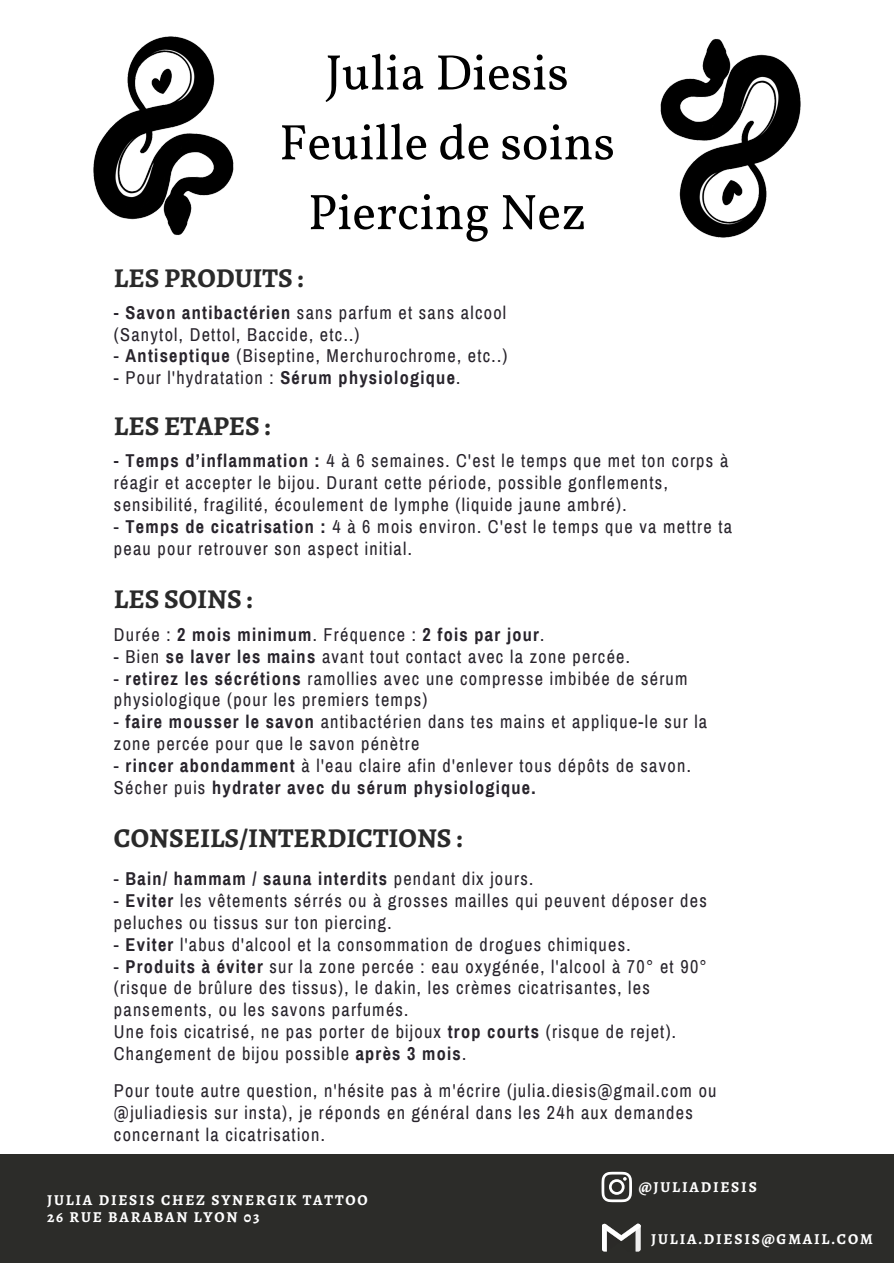
<style>
.page{position:relative;width:894px;height:1264px;background:#fff}
.page>*{position:absolute;margin:0;border:0;box-sizing:border-box;transform-origin:0 0}
.t1{font:50.1px "Vollkorn";color:#000}
.t2{font:700 27.3px "Alegreya SC";color:#2a2a2a}
.t3{font:18.15px/21.9px "Archivo Narrow";letter-spacing:.07em;color:#28242c}
.t4{font:700 18.15px "Archivo Narrow";letter-spacing:.07em;color:#28242c}
.t5{font:700 15.15px "Alegreya SC";letter-spacing:.12em;color:#fff}
.s1{font-weight:700}
.s2{font-weight:400}
</style>
<div class="page">
<div style="left:0;top:1154px;width:893px;height:108px;background:#2c2c29"></div>
<img style="left:93px;top:37px;width:141px;height:199px">
<img style="left:660px;top:38px;width:141px;height:199px">
<svg style="left:601px;top:1171px;width:30px;height:31px"></svg>
<svg style="left:602px;top:1223px;width:38px;height:28px"></svg>
<p class="t1" style="left:325px;top:42px;width:245px">Julia Diesis</p>
<p class="t1" style="left:279px;top:112px;width:337px">Feuille de soins</p>
<p class="t1" style="left:308px;top:181px;width:279px">Piercing Nez</p>
<p class="t2" style="left:114px;top:259px;width:192px">LES PRODUITS :</p>
<p class="t3" style="left:114px;top:301px;width:393px"><span class="s1">- Savon antibactérien</span> sans parfum et sans alcool (Sanytol, Dettol, Baccide, etc..)</p>
<p class="t3" style="left:114px;top:345px;width:395px">- <span class="s1">Antiseptique</span> (Biseptine, Merchurochrome, etc..)</p>
<p class="t3" style="left:114px;top:367px;width:348px">- Pour l'hydratation : <span class="s1">Sérum physiologique</span>.</p>
<p class="t2" style="left:114px;top:407px;width:158px">LES ETAPES :</p>
<p class="t3" style="left:114px;top:450px;width:615px"><span class="s1">- Temps d’inflammation :</span> 4 à 6 semaines. C'est le temps que met ton corps à réagir et accepter le bijou. Durant cette période, possible gonflements, sensibilité, fragilité, écoulement de lymphe (liquide jaune ambré).</p>
<p class="t3" style="left:114px;top:516px;width:619px">- <span class="s1">Temps de cicatrisation :</span> 4 à 6 mois environ. C'est le temps que va mettre ta peau pour retrouver son aspect initial.</p>
<p class="t2" style="left:114px;top:580px;width:141px">LES SOINS :</p>
<p class="t4" style="left:114px;top:624px;width:432px"><span class="s2">Durée :</span> 2 mois minimum<span class="s2">. Fréquence :</span> 2 fois par jour<span class="s2">.</span></p>
<p class="t3" style="left:114px;top:645px;width:517px">- Bien <span class="s1">se laver les mains</span> avant tout contact avec la zone percée.</p>
<p class="t3" style="left:114px;top:667px;width:575px">- <span class="s1">retirez les sécrétions</span> ramollies avec une compresse imbibée de sérum physiologique (pour les premiers temps)</p>
<p class="t3" style="left:114px;top:711px;width:594px">- <span class="s1">faire mousser le savon</span> antibactérien dans tes mains et applique-le sur la zone percée pour que le savon pénètre</p>
<p class="t3" style="left:114px;top:755px;width:578px">- <span class="s1">rincer abondamment</span> à l'eau claire afin d'enlever tous dépôts de savon.<br>Sécher puis <span class="s1">hydrater avec du sérum physiologique.</span></p>
<p class="t2" style="left:114px;top:818px;width:350px">CONSEILS/INTERDICTIONS :</p>
<p class="t4" style="left:114px;top:869px;width:420px"><span class="s2">-</span> Bain/ hammam / sauna interdits <span class="s2">pendant dix jours.</span></p>
<p class="t3" style="left:114px;top:889px;width:594px">- <span class="s1">Eviter</span> les vêtements sérrés ou à grosses mailles qui peuvent déposer des peluches ou tissus sur ton piercing.</p>
<p class="t3" style="left:114px;top:933px;width:518px">- <span class="s1">Eviter</span> l'abus d'alcool et la consommation de drogues chimiques.</p>
<p class="t3" style="left:114px;top:955px;width:594px">- <span class="s1">Produits à éviter</span> sur la zone percée : eau oxygénée, l'alcool à 70° et 90° (risque de brûlure des tissus), le dakin, les crèmes cicatrisantes, les pansements, ou les savons parfumés.</p>
<p class="t3" style="left:114px;top:1021px;width:563px">Une fois cicatrisé, ne pas porter de bijoux <span class="s1">trop courts</span> (risque de rejet).<br>Changement de bijou possible <span class="s1">après 3 mois</span>.</p>
<p class="t3" style="left:114px;top:1079px;width:604px">Pour toute autre question, n'hésite pas à m'écrire (julia.diesis@gmail.com ou @juliadiesis sur insta), je réponds en général dans les 24h aux demandes concernant la cicatrisation.</p>
<p class="t5" style="left:47px;top:1189px;width:322px">JULIA DIESIS CHEZ SYNERGIK TATTOO</p>
<p class="t5" style="left:47px;top:1206px;width:214px">26 RUE BARABAN LYON 03</p>
<p class="t5" style="left:638px;top:1176px;width:120px">@JULIADIESIS</p>
<p class="t5" style="left:651px;top:1228px;width:223px">JULIA.DIESIS@GMAIL.COM</p>
</div>
